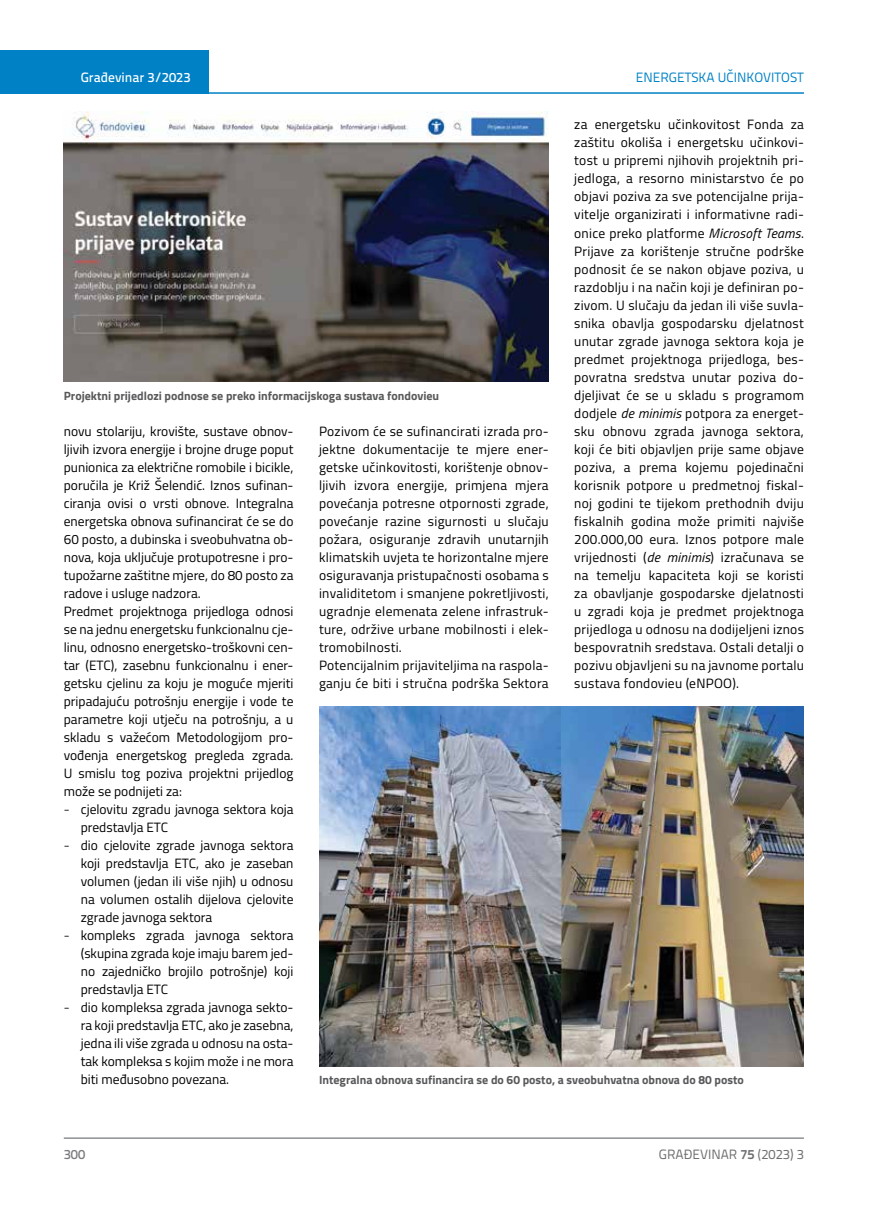
<style>
.page{position:relative;width:872px;height:1212px;background:#fff}
.page>*{position:absolute;margin:0;border:0;box-sizing:border-box;transform-origin:0 0}
.t1{font:13.5px/18px "Titillium";color:#000;text-align:justify}
.t2{font:13.5px/18px "Titillium";letter-spacing:.02em;color:#000}
.t3{font:13.5px "Titillium Text 22 L";color:#0081c6}
.t4{font:13.5px "Titillium Text 22 L";color:#6d6e71}
.t5{font:500 13.5px "Titillium Text 22 L";color:#fff}
.t6{font:500 13.5px "Titillium Text 22 L";color:#797a7d}
.t7{font:700 12px "Titillium";color:#58595b}
.s1{font-style:italic}
.s2{font-family:"Titillium Text 22 L";font-weight:300}
.s3{font-weight:700}
</style>
<div class="page">
<div style="left:0;top:50px;width:208px;height:44px;background:#0081c6"></div>
<hr style="left:0;top:92px;width:804px;height:2px;background:#0081c6">
<hr style="left:64px;top:1138px;width:740px;height:1px;background:#58595b">
<img style="left:64px;top:112px;width:485px;height:270px">
<img style="left:319px;top:706px;width:485px;height:360px">
<p class="t5" style="left:81px;top:67px;width:111px">Građevinar 3/2023</p>
<p class="t3" style="left:636px;top:68px;width:170px">ENERGETSKA UČINKOVITOST</p>
<p class="t1" style="left:574px;top:115px;width:231px">za energetsku učinkovitost Fonda za zaštitu okoliša i energetsku učinkovi&shy;tost u pripremi njihovih projektnih pri&shy;jedloga, a resorno ministarstvo će po objavi poziva za sve potencijalne prija&shy;vitelje organizirati i informativne radi&shy;onice preko platforme <span class="s1">Microsoft Teams</span>.<br>Prijave za korištenje stručne podrške podnosit će se nakon objave poziva, u razdoblju i na način koji je definiran po&shy;zivom. U slučaju da jedan ili više suvla&shy;snika obavlja gospodarsku djelatnost unutar zgrade javnoga sektora koja je predmet projektnoga prijedloga, bes&shy;povratna sredstva unutar poziva do&shy;djeljivat će se u skladu s programom dodjele <span class="s1">de minimis</span> potpora za energet&shy;sku obnovu zgrada javnoga sektora, koji će biti objavljen prije same objave poziva, a prema kojemu pojedinačni korisnik potpore u predmetnoj fiskal&shy;noj godini te tijekom prethodnih dviju fiskalnih godina može primiti najviše 200.000,00 eura. Iznos potpore male vrijednosti (<span class="s1">de minimis</span>) izračunava se na temelju kapaciteta koji se koristi za obavljanje gospodarske djelatnosti u zgradi koja je predmet projektnoga prijedloga u odnosu na dodijeljeni iznos bespovratnih sredstava. Ostali detalji o pozivu objavljeni su na javnome portalu sustava fondovieu (eNPOO).</p>
<p class="t7" style="left:64px;top:386px;width:377px">Projektni prijedlozi podnose se preko informacijskoga sustava fondovieu</p>
<p class="t2" style="left:319px;top:421px;width:231px">Pozivom će se sufinancirati izrada pro&shy;jektne dokumentacije te mjere ener&shy;getske učinkovitosti, korištenje obnov&shy;ljivih izvora energije, primjena mjera povećanja potresne otpornosti zgrade, povećanje razine sigurnosti u slučaju požara, osiguranje zdravih unutarnjih klimatskih uvjeta te horizontalne mjere osiguravanja pristupačnosti osobama s invaliditetom i smanjene pokretljivosti, ugradnje elemenata zelene infrastruk&shy;ture, održive urbane mobilnosti i elek&shy;tromobilnosti.<br>Potencijalnim prijaviteljima na raspola&shy;ganju će biti i stručna podrška Sektora</p>
<p class="t1" style="left:64px;top:421px;width:231px;text-align:left">novu stolariju, krovište, sustave obnov&shy;ljivih izvora energije i brojne druge poput punionica za električne romobile i bicikle, poručila je Križ Šelendić. Iznos sufinan&shy;ciranja ovisi o vrsti obnove. Integralna energetska obnova sufinancirat će se do 60 posto, a dubinska i sveobuhvatna ob&shy;nova, koja uključuje protupotresne i pro&shy;tupožarne zaštitne mjere, do 80 posto za radove i usluge nadzora.<br>Predmet projektnoga prijedloga odnosi se na jednu energetsku funkcionalnu cje&shy;linu, odnosno energetsko-troškovni cen&shy;tar (ETC), zasebnu funkcionalnu i ener&shy;getsku cjelinu za koju je moguće mjeriti pripadajuću potrošnju energije i vode te parametre koji utječu na potrošnju, a u skladu s važećom Metodologijom pro&shy;vođenja energetskog pregleda zgrada.<br>U smislu tog poziva projektni prijedlog može se podnijeti za:</p>
<p class="t1" style="left:81px;top:800px;width:214px;text-indent:-17px"><span class="s2">-</span> cjelovitu zgradu javnoga sektora koja predstavlja ETC</p>
<p class="t1" style="left:81px;top:836px;width:214px;text-indent:-17px"><span class="s2">-</span> dio cjelovite zgrade javnoga sektora koji predstavlja ETC, ako je zaseban volumen (jedan ili više njih) u odnosu na volumen ostalih dijelova cjelovite zgrade javnoga sektora</p>
<p class="t1" style="left:81px;top:926px;width:214px;text-indent:-17px"><span class="s2">-</span> kompleks zgrada javnoga sektora (skupina zgrada koje imaju barem jed&shy;no zajedničko brojilo potrošnje) koji predstavlja ETC</p>
<p class="t1" style="left:81px;top:998px;width:214px;text-indent:-17px"><span class="s2">-</span> dio kompleksa zgrada javnoga sekto&shy;ra koji predstavlja ETC, ako je zasebna, jedna ili više zgrada u odnosu na osta&shy;tak kompleksa s kojim može i ne mora biti međusobno povezana.</p>
<p class="t7" style="left:319px;top:1071px;width:426px">Integralna obnova sufinancira se do 60 posto, a sveobuhvatna obnova do 80 posto</p>
<p class="t6" style="left:64px;top:1144px;width:23px">300</p>
<p class="t4" style="left:659px;top:1144px;width:146px">GRAĐEVINAR <span class="s3">75</span> (2023) 3</p>
</div>
